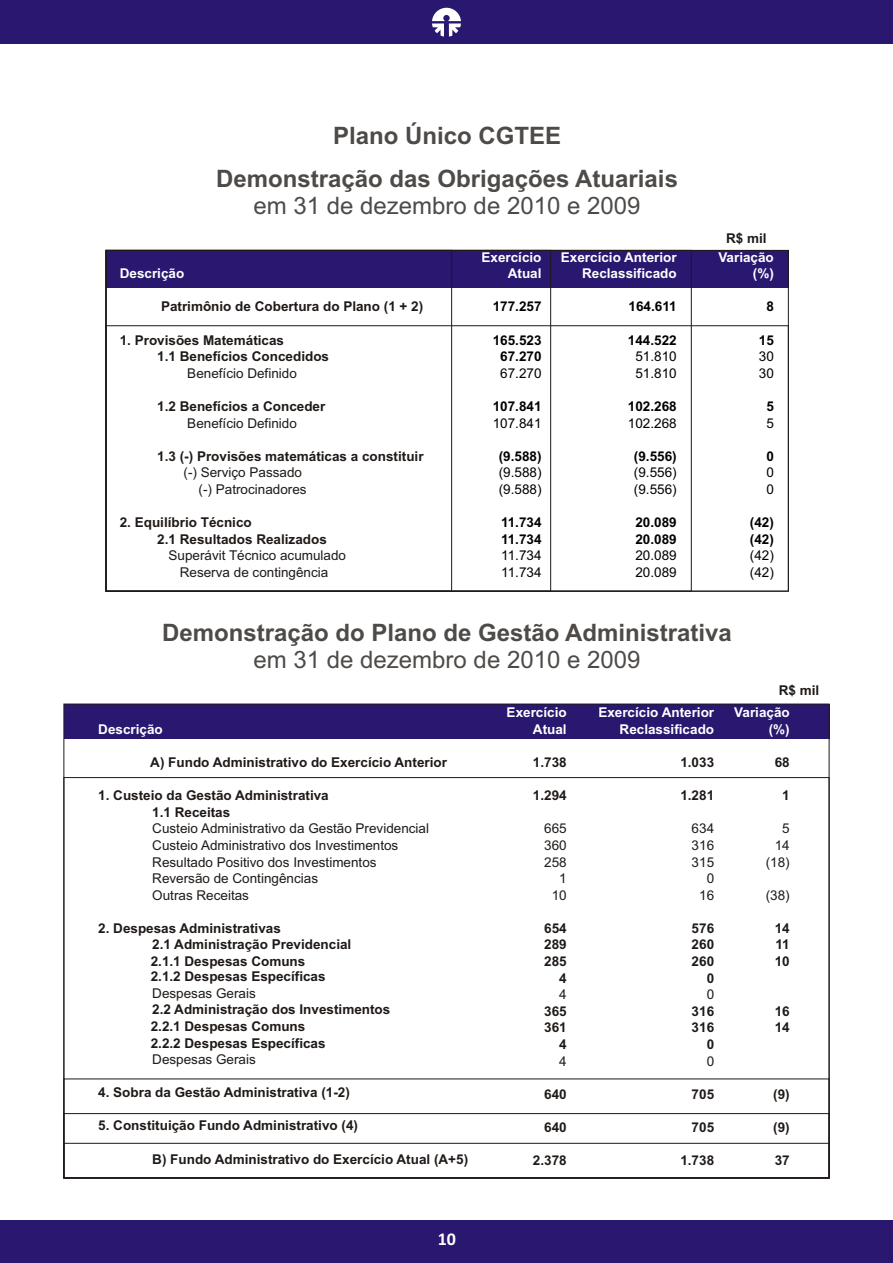
<style>
.page{position:relative;width:893px;height:1263px;background:#fff}
.page>*{position:absolute;margin:0;border:0;box-sizing:border-box;transform-origin:0 0}
.t1{font:700 24px "Arial";color:#4d4a47}
.t2{font:24px "Arial";color:#4d4a47}
.t3{font:700 18px "Calibri";color:#fff}
.t4{font:700 13.5px/16.6px "Arial";color:#1f1a17}
.t5{font:13.5px/16.6px "Arial";color:#1f1a17;text-align:right}
.t6{font:700 13.5px/16.6px "Arial";color:#fff;text-align:right}
.t7{font:700 13.5px/16.6px "Arial";color:#000}
.t8{font:13.5px/16.6px "Arial";color:#000}
</style>
<div class="page">
<div style="left:0;top:0;width:893px;height:43px;background:#291770"></div>
<div style="left:0;top:1220px;width:893px;height:43px;background:#291770"></div>
<div style="left:106px;top:250px;width:682px;height:38px;background:#291770"></div>
<div style="left:106px;top:326px;width:682px;height:265px;border:1px solid #1f1a17"></div>
<div style="left:64px;top:704px;width:765px;height:35px;background:#291770"></div>
<div style="left:64px;top:1113px;width:765px;height:65px;border:1px solid #1f1a17"></div>
<div style="left:64px;top:1143px;width:765px;height:35px;border:1px solid #1f1a17"></div>
<svg style="left:432px;top:8px;width:29px;height:29px"></svg>
<h1 class="t1" style="left:333px;top:127px;width:230px">Plano Único CGTEE</h1>
<h1 class="t1" style="left:216px;top:170px;width:463px">Demonstração das Obrigações Atuariais</h1>
<h1 class="t2" style="left:254px;top:197px;width:388px">em 31 de dezembro de 2010 e 2009</h1>
<p class="t6" style="left:120px;top:266px;width:66px">Descrição</p>
<p class="t4" style="left:161px;top:300px;width:264px">Patrimônio de Cobertura do Plano (1 + 2)</p>
<p class="t4" style="left:157px;top:333px;width:173px;text-indent:-38px">1. Provisões Matemáticas<br>1.1 Benefícios Concedidos</p>
<p class="t5" style="left:187px;top:366px;width:111px">Benefício Definido</p>
<p class="t4" style="left:157px;top:399px;width:170px">1.2 Benefícios a Conceder</p>
<p class="t5" style="left:187px;top:416px;width:111px">Benefício Definido</p>
<p class="t4" style="left:157px;top:449px;width:268px">1.3 (-) Provisões matemáticas a constituir</p>
<p class="t5" style="left:199px;top:466px;width:110px;text-align:left;text-indent:-15px">(-) Serviço Passado (-) Patrocinadores</p>
<p class="t4" style="left:157px;top:515px;width:171px;text-indent:-38px">2. Equilíbrio Técnico<br>2.1 Resultados Realizados</p>
<p class="t5" style="left:169px;top:548px;width:179px;text-align:center">Superávit Técnico acumulado<br>Reserva de contingência</p>
<p class="t6" style="left:481px;top:250px;width:62px">Exercício<br>Atual</p>
<p class="t7" style="left:493px;top:300px;width:50px">177.257</p>
<p class="t7" style="left:493px;top:333px;width:50px;text-align:center">165.523<br>67.270</p>
<p class="t8" style="left:500px;top:366px;width:43px">67.270</p>
<p class="t7" style="left:493px;top:399px;width:50px">107.841</p>
<p class="t8" style="left:493px;top:416px;width:50px">107.841</p>
<p class="t7" style="left:499px;top:449px;width:44px">(9.588)</p>
<p class="t8" style="left:499px;top:466px;width:44px">(9.588) (9.588)</p>
<p class="t7" style="left:501px;top:515px;width:42px">11.734<br>11.734</p>
<p class="t8" style="left:501px;top:548px;width:42px">11.734<br>11.734</p>
<p class="t6" style="left:561px;top:250px;width:117px">Exercício Anterior<br>Reclassificado</p>
<p class="t7" style="left:629px;top:300px;width:50px">164.611</p>
<p class="t7" style="left:628px;top:333px;width:50px">144.522</p>
<p class="t8" style="left:635px;top:349px;width:43px">51.810<br>51.810</p>
<p class="t7" style="left:628px;top:399px;width:50px">102.268</p>
<p class="t8" style="left:628px;top:416px;width:50px">102.268</p>
<p class="t7" style="left:634px;top:449px;width:44px">(9.556)</p>
<p class="t8" style="left:634px;top:466px;width:44px">(9.556) (9.556)</p>
<p class="t7" style="left:635px;top:515px;width:43px">20.089<br>20.089</p>
<p class="t8" style="left:635px;top:548px;width:43px">20.089<br>20.089</p>
<p class="t4" style="left:726px;top:232px;width:42px">R$ mil</p>
<p class="t6" style="left:718px;top:250px;width:57px">Variação (%)</p>
<p class="t7" style="left:766px;top:300px;width:9px">8</p>
<p class="t7" style="left:759px;top:333px;width:17px">15</p>
<p class="t8" style="left:759px;top:349px;width:17px">30<br>30</p>
<p class="t7" style="left:766px;top:399px;width:9px">5</p>
<p class="t8" style="left:766px;top:416px;width:9px">5</p>
<p class="t7" style="left:766px;top:449px;width:9px">0</p>
<p class="t8" style="left:766px;top:466px;width:9px">0<br>0</p>
<p class="t7" style="left:750px;top:515px;width:26px">(42) (42)</p>
<p class="t8" style="left:750px;top:548px;width:26px">(42) (42)</p>
<h1 class="t1" style="left:162px;top:623px;width:571px">Demonstração do Plano de Gestão Administrativa</h1>
<h1 class="t2" style="left:254px;top:650px;width:388px">em 31 de dezembro de 2010 e 2009</h1>
<p class="t6" style="left:507px;top:705px;width:62px">Exercício<br>Atual</p>
<p class="t4" style="left:533px;top:755px;width:35px">1.738</p>
<p class="t4" style="left:533px;top:788px;width:35px">1.294</p>
<p class="t5" style="left:544px;top:821px;width:24px">665<br>360<br>258<br>1<br>10</p>
<p class="t4" style="left:544px;top:921px;width:24px;text-align:right">654<br>289<br>285<br>4</p>
<p class="t5" style="left:559px;top:987px;width:9px">4</p>
<p class="t4" style="left:544px;top:1004px;width:24px;text-align:right">365<br>361<br>4</p>
<p class="t5" style="left:559px;top:1054px;width:9px">4</p>
<p class="t4" style="left:544px;top:1087px;width:24px">640</p>
<p class="t4" style="left:544px;top:1120px;width:24px">640</p>
<p class="t4" style="left:533px;top:1153px;width:35px">2.378</p>
<p class="t4" style="left:779px;top:683px;width:42px">R$ mil</p>
<p class="t6" style="left:598px;top:705px;width:117px">Exercício Anterior<br>Reclassificado</p>
<p class="t4" style="left:680px;top:755px;width:35px">1.033</p>
<p class="t4" style="left:680px;top:788px;width:35px">1.281</p>
<p class="t5" style="left:692px;top:821px;width:24px">634<br>316<br>315<br>0<br>16</p>
<p class="t4" style="left:692px;top:921px;width:24px;text-align:right">576<br>260<br>260<br>0</p>
<p class="t5" style="left:707px;top:987px;width:9px">0</p>
<p class="t4" style="left:692px;top:1004px;width:24px;text-align:right">316<br>316<br>0</p>
<p class="t5" style="left:707px;top:1054px;width:9px">0</p>
<p class="t4" style="left:692px;top:1087px;width:24px">705</p>
<p class="t4" style="left:692px;top:1120px;width:24px">705</p>
<p class="t4" style="left:680px;top:1153px;width:35px">1.738</p>
<p class="t6" style="left:734px;top:705px;width:57px">Variação (%)</p>
<p class="t4" style="left:775px;top:755px;width:17px">68</p>
<p class="t4" style="left:782px;top:788px;width:9px">1</p>
<p class="t5" style="left:766px;top:821px;width:26px">5<br>14 (18)</p>
<p class="t5" style="left:766px;top:888px;width:26px">(38)</p>
<p class="t4" style="left:775px;top:921px;width:17px;text-align:justify">14<br>11<br>10</p>
<p class="t4" style="left:775px;top:1004px;width:17px">16<br>14</p>
<p class="t6" style="left:98px;top:722px;width:66px">Descrição</p>
<p class="t4" style="left:150px;top:755px;width:298px">A) Fundo Administrativo do Exercício Anterior</p>
<p class="t4" style="left:152px;top:788px;width:178px;text-indent:-54px">1. Custeio da Gestão Administrativa<br>1.1 Receitas</p>
<p class="t5" style="left:152px;top:821px;width:278px;text-align:left">Custeio Administrativo da Gestão Previdencial Custeio Administrativo dos Investimentos Resultado Positivo dos Investimentos Reversão de Contingências<br>Outras Receitas</p>
<p class="t4" style="left:151px;top:921px;width:202px;text-indent:-53px">2. Despesas Administrativas<br>2.1 Administração Previdencial<br>2.1.1 Despesas Comuns</p>
<p class="t4" style="left:151px;top:969px;width:176px">2.1.2 Despesas Específicas</p>
<p class="t5" style="left:152px;top:986px;width:105px">Despesas Gerais</p>
<p class="t4" style="left:151px;top:1002px;width:241px">2.2 Administração dos Investimentos<br>2.2.1 Despesas Comuns<br>2.2.2 Despesas Específicas</p>
<p class="t5" style="left:152px;top:1052px;width:105px">Despesas Gerais</p>
<p class="t4" style="left:98px;top:1085px;width:253px">4. Sobra da Gestão Administrativa (1-2)</p>
<p class="t4" style="left:98px;top:1119px;width:261px">5. Constituição Fundo Administrativo (4)</p>
<p class="t4" style="left:152px;top:1152px;width:317px">B) Fundo Administrativo do Exercício Atual (A+5)</p>
<p class="t4" style="left:773px;top:1087px;width:18px">(9)</p>
<p class="t4" style="left:773px;top:1120px;width:18px">(9)</p>
<p class="t4" style="left:775px;top:1153px;width:17px">37</p>
<h2 class="t3" style="left:438px;top:1231px;width:20px">10</h2>
</div>
